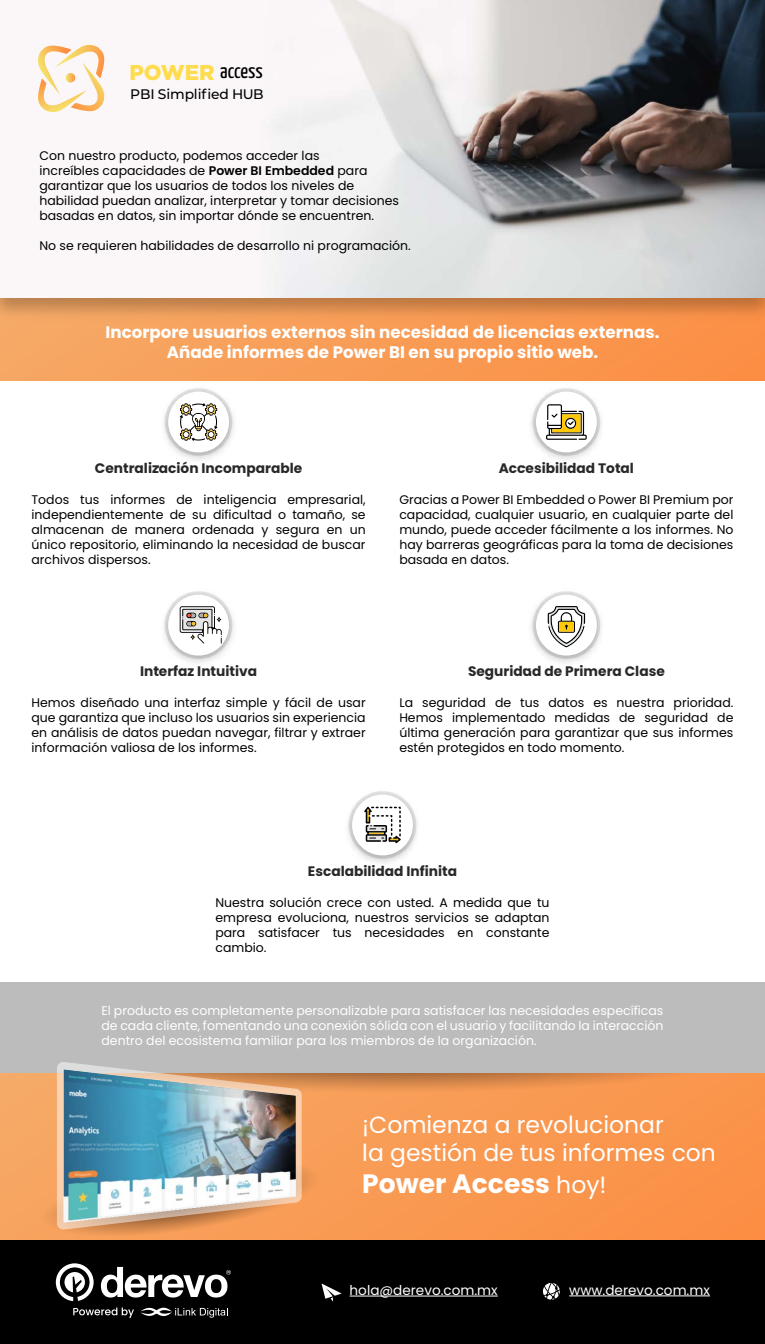
<style>
.page{position:relative;width:765px;height:1344px;background:#fff}
.page>*{position:absolute;margin:0;border:0;box-sizing:border-box;transform-origin:0 0}
.t1{font:700 26.62px "Poppins";color:#fff}
.t2{font:23.5px/28.1px "Poppins";color:#fff}
.t3{font:21.38px "Yanone Kaffeesatz";color:#000}
.t4{font:900 21.38px "Gotham";color:#ffdc4d}
.t5{font:700 16.62px/20px "Poppins";color:#fff;text-align:center}
.t6{font:500 13.88px "Montserrat";letter-spacing:-.01em;color:#000}
.t7{font:700 13.75px "Poppins";color:#282828}
.t8{font:13.62px "Poppins";color:#fff}
.t9{font:12.5px/15px "Poppins";color:#000;text-align:justify}
.t10{font:12.5px/15px "Poppins";color:#fff;text-align:justify}
.s1{font-weight:600}
.s2{font-weight:400;font-size:23.5px}
</style>
<div class="page">
<svg style="left:0;top:1093px;width:765px;height:146px;background:#f99851"></svg>
<svg style="left:0;top:1072px;width:765px;height:21px;background:#e49354"></svg>
<svg style="left:37px;top:1156px;width:286px;height:81px;background:#f49d59"></svg>
<div style="left:0;top:981px;width:765px;height:91px;background:#bcbcbc"></div>
<div style="left:0;top:1239px;width:765px;height:104px;background:#000"></div>
<hr style="left:569px;top:1295px;width:141px;height:1px;background:#fff">
<svg style="left:543px;top:1283px;width:17px;height:16px"></svg>
<hr style="left:350px;top:1295px;width:148px;height:1px;background:#fff">
<svg style="left:322px;top:1283px;width:20px;height:18px"></svg>
<svg style="left:56px;top:1263px;width:38px;height:37px"></svg>
<svg style="left:101px;top:1266px;width:130px;height:31px"></svg>
<svg style="left:73px;top:1307px;width:61px;height:10px"></svg>
<svg style="left:141px;top:1307px;width:87px;height:10px"></svg>
<div style="left:0;top:298px;width:765px;height:82px;background:linear-gradient(to right,#f6a966,#fb8e44)"></div>
<img style="left:0;top:298px;width:765px;height:28px">
<img style="left:87px;top:0;width:678px;height:298px">
<svg style="left:38px;top:45px;width:69px;height:70px"></svg>
<img style="left:164px;top:388px;width:70px;height:72px">
<div style="left:168px;top:391px;width:61px;height:61px;background:#fff;border-radius:50%"></div>
<svg style="left:180px;top:403px;width:37px;height:38px"></svg>
<img style="left:531px;top:388px;width:70px;height:72px">
<div style="left:536px;top:391px;width:61px;height:61px;background:#fff;border-radius:50%"></div>
<svg style="left:546px;top:404px;width:41px;height:36px"></svg>
<img style="left:164px;top:591px;width:70px;height:72px">
<div style="left:168px;top:594px;width:61px;height:61px;background:#fff;border-radius:50%"></div>
<svg style="left:180px;top:606px;width:42px;height:37px"></svg>
<img style="left:531px;top:591px;width:70px;height:72px">
<div style="left:536px;top:594px;width:61px;height:61px;background:#fff;border-radius:50%"></div>
<svg style="left:548px;top:606px;width:37px;height:41px"></svg>
<img style="left:347px;top:791px;width:70px;height:72px">
<div style="left:352px;top:794px;width:61px;height:61px;background:#fff;border-radius:50%"></div>
<svg style="left:364px;top:806px;width:37px;height:37px"></svg>
<svg style="left:57px;top:1062px;width:245px;height:167px"></svg>
<img style="left:63px;top:1069px;width:232px;height:152px">
<h3 class="t4" style="left:129px;top:60px;width:87px">POWER</h3>
<p class="t6" style="left:130px;top:84px;width:135px">PBI Simplified HUB</p>
<h3 class="t3" style="left:220px;top:55px;width:44px">access</h3>
<p class="t9" style="left:39px;top:148px;width:361px;text-align:left">Con nuestro producto, podemos acceder las<br>increíbles capacidades de <span class="s1">Power BI Embedded</span> para garantizar que los usuarios de todos los niveles de habilidad puedan analizar, interpretar y tomar decisiones basadas en datos, sin importar dónde se encuentren.</p>
<p class="t9" style="left:39px;top:238px;width:373px">No se requieren habilidades de desarrollo ni programación.</p>
<h3 class="t5" style="left:106px;top:322px;width:555px">Incorpore usuarios externos sin necesidad de licencias externas.<br>Añade informes de Power BI en su propio sitio web.</h3>
<p class="t7" style="left:95px;top:460px;width:209px">Centralización Incomparable</p>
<p class="t9" style="left:32px;top:492px;width:336px">Todos tus informes de inteligencia empresarial, independientemente de su dificultad o tamaño, se almacenan de manera ordenada y segura en un único repositorio, eliminando la necesidad de buscar archivos dispersos.</p>
<p class="t7" style="left:499px;top:460px;width:137px">Accesibilidad Total</p>
<p class="t9" style="left:399px;top:492px;width:336px">Gracias a Power BI Embedded o Power BI Premium por capacidad, cualquier usuario, en cualquier parte del mundo, puede acceder fácilmente a los informes. No hay barreras geográficas para la toma de decisiones basada en datos.</p>
<p class="t7" style="left:140px;top:663px;width:119px">Interfaz Intuitiva</p>
<p class="t9" style="left:32px;top:695px;width:336px">Hemos diseñado una interfaz simple y fácil de usar que garantiza que incluso los usuarios sin experiencia en análisis de datos puedan navegar, filtrar y extraer información valiosa de los informes.</p>
<p class="t7" style="left:468px;top:663px;width:198px">Seguridad de Primera Clase</p>
<p class="t9" style="left:399px;top:695px;width:336px">La seguridad de tus datos es nuestra prioridad.<br>Hemos implementado medidas de seguridad de última generación para garantizar que sus informes estén protegidos en todo momento.</p>
<p class="t7" style="left:308px;top:862px;width:151px">Escalabilidad Infinita</p>
<p class="t9" style="left:215px;top:895px;width:336px">Nuestra solución crece con usted. A medida que tu empresa evoluciona, nuestros servicios se adaptan para satisfacer tus necesidades en constante cambio.</p>
<p class="t10" style="left:101px;top:1002px;width:564px">El producto es completamente personalizable para satisfacer las necesidades específicas de cada cliente, fomentando una conexión sólida con el usuario y facilitando la interacción dentro del ecosistema familiar para los miembros de la organización.</p>
<h2 class="t2" style="left:362px;top:1110px;width:355px">¡Comienza a revolucionar<br>la gestión de tus informes con</h2>
<h1 class="t1" style="left:362px;top:1168px;width:246px">Power Access <span class="s2">hoy!</span></h1>
<p class="t8" style="left:350px;top:1281px;width:150px">hola@derevo.com.mx</p>
<p class="t8" style="left:569px;top:1281px;width:142px">www.derevo.com.mx</p>
</div>
